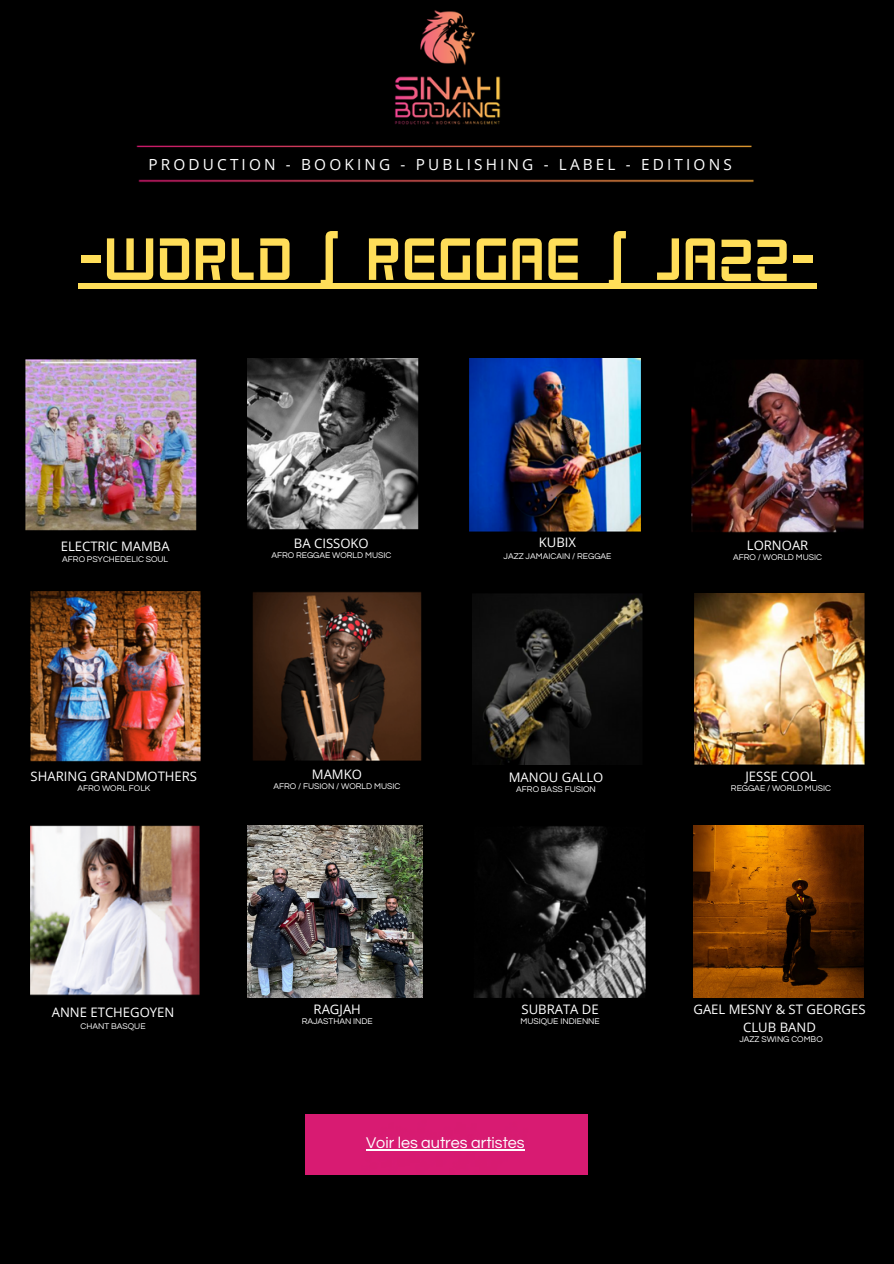
<style>
.page{position:relative;width:894px;height:1264px;background:#fff}
.page>*{position:absolute;margin:0;border:0;box-sizing:border-box;transform-origin:0 0}
.t1{font:59.4px "Roller";letter-spacing:.03em;color:#ffde59}
.t2{font:16.2px "Questrial";color:#fff}
.t3{font:15.3px "Open Sans";letter-spacing:.205em;color:#fff}
.t4{font:13.05px/18.3px "Open Sans";color:#fff;text-align:center}
.t5{font:8.55px "Questrial";color:#fff}
</style>
<div class="page">
<div style="left:0;top:0;width:893px;height:1263px;background:#000"></div>
<img style="left:394px;top:10px;width:107px;height:115px">
<img style="left:136px;top:145px;width:616px;height:3px">
<img style="left:138px;top:179px;width:616px;height:4px">
<div style="left:78px;top:283px;width:738px;height:6px;background:#ffde59"></div>
<img style="left:26px;top:360px;width:171px;height:171px">
<img style="left:247px;top:359px;width:171px;height:171px">
<img style="left:469px;top:359px;width:171px;height:172px">
<img style="left:691px;top:360px;width:172px;height:173px">
<img style="left:31px;top:591px;width:170px;height:170px">
<img style="left:253px;top:592px;width:168px;height:168px">
<img style="left:472px;top:594px;width:170px;height:170px">
<img style="left:694px;top:593px;width:170px;height:171px">
<img style="left:474px;top:826px;width:171px;height:171px">
<div style="left:306px;top:1114px;width:281px;height:60px;background:#d81b72"></div>
<hr style="left:366px;top:1149px;width:158px;height:1px;background:#fff">
<img style="left:31px;top:826px;width:168px;height:169px">
<img style="left:248px;top:826px;width:174px;height:171px">
<img style="left:693px;top:826px;width:169px;height:171px">
<h2 class="t3" style="left:148px;top:153px;width:584px">PRODUCTION - BOOKING - PUBLISHING - LABEL - EDITIONS</h2>
<h1 class="t1" style="left:78px;top:232px;width:738px">-WORLD / REGGAE / JAZZ-</h1>
<h4 class="t4" style="left:61px;top:537px;width:110px">ELECTRIC MAMBA</h4>
<p class="t5" style="left:62px;top:554px;width:107px">AFRO PSYCHEDELIC SOUL</p>
<p class="t4" style="left:294px;top:533px;width:76px">BA CISSOKO</p>
<h4 class="t5" style="left:271px;top:550px;width:121px">AFRO REGGAE WORLD MUSIC</h4>
<h4 class="t4" style="left:31px;top:767px;width:168px">SHARING GRANDMOTHERS</h4>
<p class="t5" style="left:77px;top:784px;width:75px">AFRO WORL FOLK</p>
<h4 class="t4" style="left:312px;top:765px;width:52px">MAMKO</h4>
<p class="t5" style="left:273px;top:782px;width:128px">AFRO / FUSION / WORLD MUSIC</p>
<p class="t4" style="left:538px;top:532px;width:39px">KUBIX</p>
<p class="t5" style="left:503px;top:551px;width:109px">JAZZ JAMAICAIN / REGGAE</p>
<h4 class="t4" style="left:508px;top:767px;width:96px">MANOU GALLO</h4>
<p class="t5" style="left:516px;top:784px;width:81px">AFRO BASS FUSION</p>
<h4 class="t4" style="left:746px;top:535px;width:63px">LORNOAR</h4>
<p class="t5" style="left:733px;top:553px;width:90px">AFRO / WORLD MUSIC</p>
<h4 class="t4" style="left:745px;top:767px;width:73px">JESSE COOL</h4>
<p class="t5" style="left:730px;top:784px;width:102px">REGGAE / WORLD MUSIC</p>
<p class="t4" style="left:52px;top:1002px;width:124px">ANNE ETCHEGOYEN</p>
<h4 class="t5" style="left:81px;top:1021px;width:66px">CHANT BASQUE</h4>
<p class="t4" style="left:313px;top:999px;width:49px">RAGJAH</p>
<h4 class="t5" style="left:301px;top:1017px;width:73px">RAJASTHAN INDE</h4>
<h4 class="t4" style="left:521px;top:999px;width:79px">SUBRATA DE</h4>
<p class="t5" style="left:520px;top:1017px;width:81px">MUSIQUE INDIENNE</p>
<h4 class="t2" style="left:366px;top:1135px;width:160px">Voir les autres artistes</h4>
<p class="t4" style="left:693px;top:999px;width:173px">GAEL MESNY &amp; ST GEORGES<br>CLUB BAND</p>
<h3 class="t5" style="left:739px;top:1035px;width:85px">JAZZ SWING COMBO</h3>
</div>
